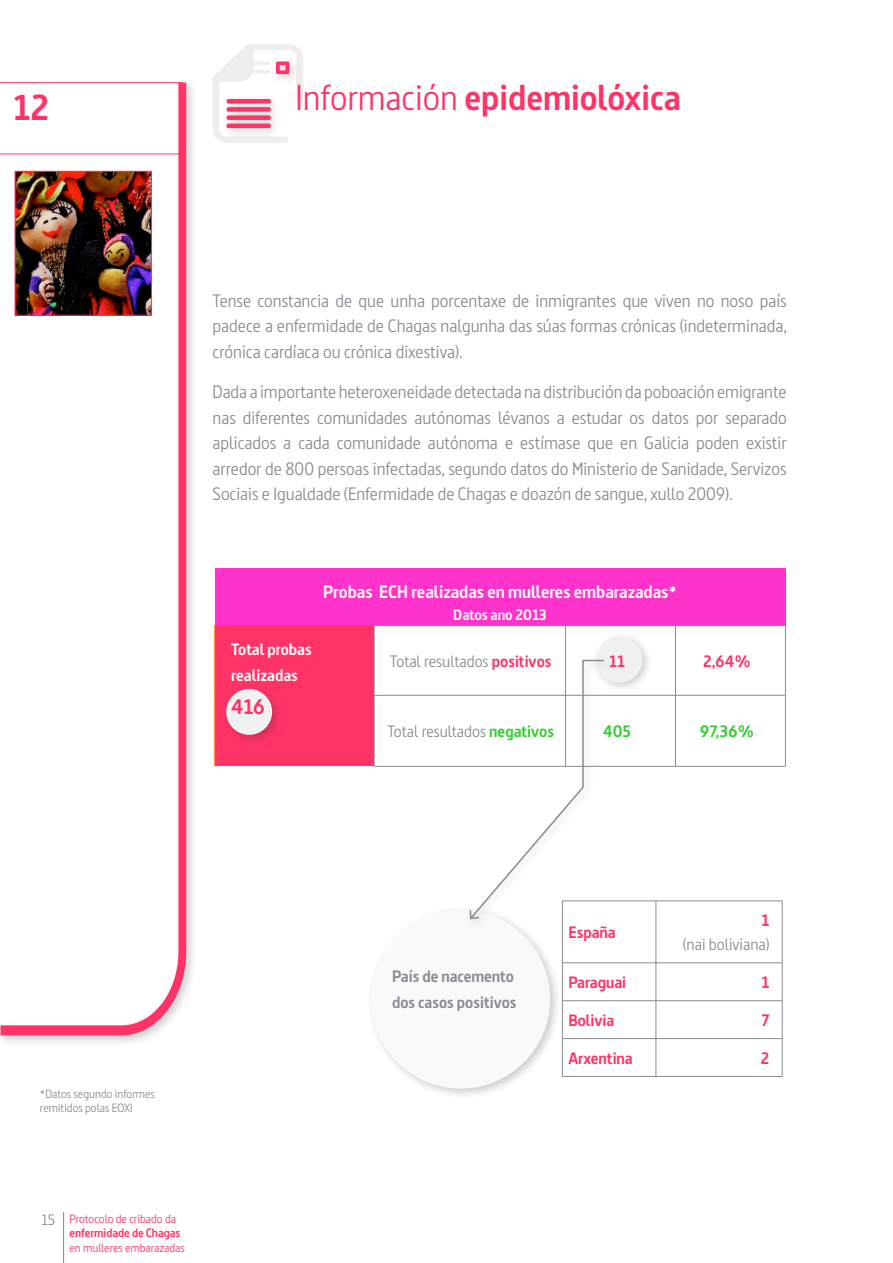
<style>
.page{position:relative;width:893px;height:1263px;background:#fff}
.page>*{position:absolute;margin:0;border:0;box-sizing:border-box;transform-origin:0 0}
.Encabezado{font:700 36px "Dsignes";color:#f36}
.Texto_tabla{font:700 21px "Dsignes";color:#f36}
.TEXTO_CORRIDO{font:18px/25.5px "Dsignes";color:#878c92;text-align:justify}
.Texto_tabla-2{font:700 18px "Dsignes";color:#fff}
.Texto_tabla-3{font:16.5px "Dsignes";color:#878c92}
.Texto_tabla-4{font:700 16.5px "Dsignes";color:#f36}
.Texto_tabla-5{font:700 16.5px/25.5px "Dsignes";color:#878c92}
.Texto_tabla-6{font:700 16.5px "Dsignes";color:#fff}
.Texto_tabla-7{font:700 16.5px "Dsignes";color:#3c3}
.Texto_tabla-8{font:700 15px "Dsignes";color:#fff}
.t1{font:12px/14.4px "Dsignes";color:#f36}
.Texto_tabla-9{font:12px/14.4px "Dsignes";color:#878c92}
.s1{font-weight:400}
.s2{font-weight:700;color:#f36}
.s3{font-weight:700;color:#3c3}
.s4{font-size:15px;color:#878c92}
.s5{font-weight:700}
</style>
<div class="page">
<hr style="left:63px;top:1212px;width:1px;height:51px;background:#878c92">
<div style="left:366px;top:904px;width:195px;height:196px;background:#231f20;opacity:.22"></div>
<div style="left:371px;top:909px;width:179px;height:180px;background:#f8f9f9;border-radius:50%"></div>
<div style="left:592px;top:632px;width:61px;height:62px;background:#231f20;opacity:.22"></div>
<div style="left:596px;top:637px;width:46px;height:46px;background:#f0f1f1;border-radius:50%"></div>
<div style="left:0;top:77px;width:197px;height:970px;background:#231f20;opacity:.22"></div>
<svg style="left:1px;top:82px;width:185px;height:953px"></svg>
<div style="left:215px;top:568px;width:570px;height:58px;background:#f3c"></div>
<div style="left:215px;top:626px;width:159px;height:140px;background:#f36"></div>
<hr style="left:214px;top:626px;width:1px;height:69px;background:#f9a02b">
<hr style="left:214px;top:695px;width:1px;height:71px;background:#f9a02b">
<hr style="left:374px;top:625px;width:192px;height:1px;background:#878c92">
<hr style="left:374px;top:626px;width:1px;height:69px;background:#878c92">
<hr style="left:566px;top:625px;width:109px;height:1px;background:#878c92">
<hr style="left:565px;top:626px;width:1px;height:69px;background:#878c92">
<hr style="left:675px;top:625px;width:111px;height:1px;background:#878c92">
<hr style="left:675px;top:626px;width:1px;height:69px;background:#878c92">
<hr style="left:785px;top:626px;width:1px;height:69px;background:#878c92">
<hr style="left:374px;top:695px;width:192px;height:1px;background:#878c92">
<hr style="left:374px;top:695px;width:1px;height:71px;background:#878c92">
<hr style="left:566px;top:695px;width:109px;height:1px;background:#878c92">
<hr style="left:675px;top:695px;width:111px;height:1px;background:#878c92">
<hr style="left:675px;top:695px;width:1px;height:71px;background:#878c92">
<hr style="left:785px;top:695px;width:1px;height:71px;background:#878c92">
<hr style="left:374px;top:766px;width:192px;height:1px;background:#878c92">
<hr style="left:566px;top:766px;width:109px;height:1px;background:#878c92">
<hr style="left:675px;top:766px;width:111px;height:1px;background:#878c92">
<img style="left:17px;top:173px;width:133px;height:141px">
<div style="left:15px;top:171px;width:137px;height:145px;border:1px solid #f36"></div>
<svg style="left:213px;top:44px;width:90px;height:99px"></svg>
<div style="left:222px;top:110px;width:60px;height:21px;background:#231f20;opacity:.22"></div>
<div style="left:226px;top:115px;width:45px;height:5px;background:#f36;border-radius:2px"></div>
<div style="left:222px;top:118px;width:60px;height:21px;background:#231f20;opacity:.22"></div>
<hr style="left:226px;top:124px;width:45px;height:4px;background:#f36;border-radius:2px">
<hr style="left:562px;top:900px;width:94px;height:1px;background:#878c92">
<hr style="left:562px;top:901px;width:1px;height:62px;background:#878c92">
<hr style="left:656px;top:900px;width:126px;height:1px;background:#878c92">
<hr style="left:656px;top:901px;width:1px;height:62px;background:#878c92">
<hr style="left:782px;top:901px;width:1px;height:62px;background:#878c92">
<hr style="left:562px;top:962px;width:94px;height:1px;background:#878c92">
<hr style="left:562px;top:963px;width:1px;height:37px;background:#878c92">
<hr style="left:656px;top:962px;width:126px;height:1px;background:#878c92">
<hr style="left:656px;top:963px;width:1px;height:37px;background:#878c92">
<hr style="left:782px;top:963px;width:1px;height:37px;background:#878c92">
<hr style="left:562px;top:1000px;width:94px;height:1px;background:#878c92">
<hr style="left:562px;top:1001px;width:1px;height:37px;background:#878c92">
<hr style="left:656px;top:1000px;width:126px;height:1px;background:#878c92">
<hr style="left:656px;top:1001px;width:1px;height:37px;background:#878c92">
<hr style="left:782px;top:1001px;width:1px;height:37px;background:#878c92">
<hr style="left:562px;top:1038px;width:94px;height:1px;background:#878c92">
<hr style="left:562px;top:1039px;width:1px;height:37px;background:#878c92">
<hr style="left:656px;top:1038px;width:126px;height:1px;background:#878c92">
<hr style="left:656px;top:1039px;width:1px;height:37px;background:#878c92">
<hr style="left:782px;top:1039px;width:1px;height:37px;background:#878c92">
<hr style="left:562px;top:1076px;width:94px;height:1px;background:#878c92">
<hr style="left:656px;top:1076px;width:126px;height:1px;background:#878c92">
<div style="left:222px;top:684px;width:61px;height:62px;background:#231f20;opacity:.22"></div>
<div style="left:226px;top:689px;width:46px;height:46px;background:#f0f1f1;border-radius:50%"></div>
<div style="left:465px;top:654px;width:149px;height:276px;background:#231f20;opacity:.22"></div>
<svg style="left:469px;top:659px;width:136px;height:261px"></svg>
<p class="Encabezado" style="left:13px;top:87px;width:37px">12</p>
<p class="Encabezado" style="left:296px;top:76px;width:387px"><span class="s1">Información</span> epidemiolóxica</p>
<p class="TEXTO_CORRIDO" style="left:213px;top:288px;width:576px">Tense constancia de que unha porcentaxe de inmigrantes que viven no noso país padece a enfermidade de Chagas nalgunha das súas formas crónicas (indeterminada, crónica cardíaca ou crónica dixestiva).</p>
<p class="TEXTO_CORRIDO" style="left:213px;top:379px;width:576px">Dada a importante heteroxeneidade detectada na distribución da poboación emigrante nas diferentes comunidades autónomas lévanos a estudar os datos por separado aplicados a cada comunidade autónoma e estímase que en Galicia poden existir arredor de 800 persoas infectadas, segundo datos do Ministerio de Sanidade, Servizos Sociais e Igualdade (Enfermidade de Chagas e doazón de sangue, xullo 2009).</p>
<p class="Texto_tabla-6" style="left:231px;top:640px;width:82px">Total probas</p>
<p class="Texto_tabla-6" style="left:231px;top:665px;width:68px">realizadas</p>
<p class="Texto_tabla" style="left:231px;top:695px;width:36px">416</p>
<p class="Texto_tabla-2" style="left:323px;top:581px;width:355px">Probas ECH realizadas en mulleres embarazadas*</p>
<p class="Texto_tabla-8" style="left:453px;top:606px;width:95px">Datos ano 2013</p>
<p class="Texto_tabla-3" style="left:390px;top:651px;width:163px">Total resultados <span class="s2">positivos</span></p>
<p class="Texto_tabla-4" style="left:609px;top:651px;width:17px">11</p>
<p class="Texto_tabla-4" style="left:703px;top:651px;width:49px">2,64%</p>
<p class="Texto_tabla-3" style="left:387px;top:722px;width:168px">Total resultados <span class="s3">negativos</span></p>
<p class="Texto_tabla-7" style="left:603px;top:722px;width:30px">405</p>
<p class="Texto_tabla-7" style="left:700px;top:722px;width:56px">97,36%</p>
<p class="Texto_tabla-9" style="left:40px;top:1086px;width:116px">*Datos segundo informes remitidos polas EOXI</p>
<p class="t1" style="left:70px;top:1211px;width:112px;text-indent:-28px"><span class="s4">15</span> Protocolo de cribado da <span class="s5">enfermidade de Chagas</span></p>
<p class="t1" style="left:70px;top:1240px;width:117px">en mulleres embarazadas</p>
<p class="Texto_tabla-5" style="left:392px;top:963px;width:126px">País de nacemento dos casos positivos</p>
<p class="Texto_tabla-4" style="left:568px;top:923px;width:49px">España</p>
<p class="Texto_tabla-4" style="left:761px;top:911px;width:9px">1</p>
<p class="Texto_tabla-3" style="left:683px;top:935px;width:88px">(nai boliviana)</p>
<p class="Texto_tabla-4" style="left:568px;top:973px;width:59px">Paraguai</p>
<p class="Texto_tabla-4" style="left:761px;top:973px;width:9px">1</p>
<p class="Texto_tabla-4" style="left:568px;top:1010px;width:47px">Bolivia</p>
<p class="Texto_tabla-4" style="left:761px;top:1010px;width:10px">7</p>
<p class="Texto_tabla-4" style="left:568px;top:1048px;width:66px">Arxentina</p>
<p class="Texto_tabla-4" style="left:761px;top:1048px;width:10px">2</p>
</div>
